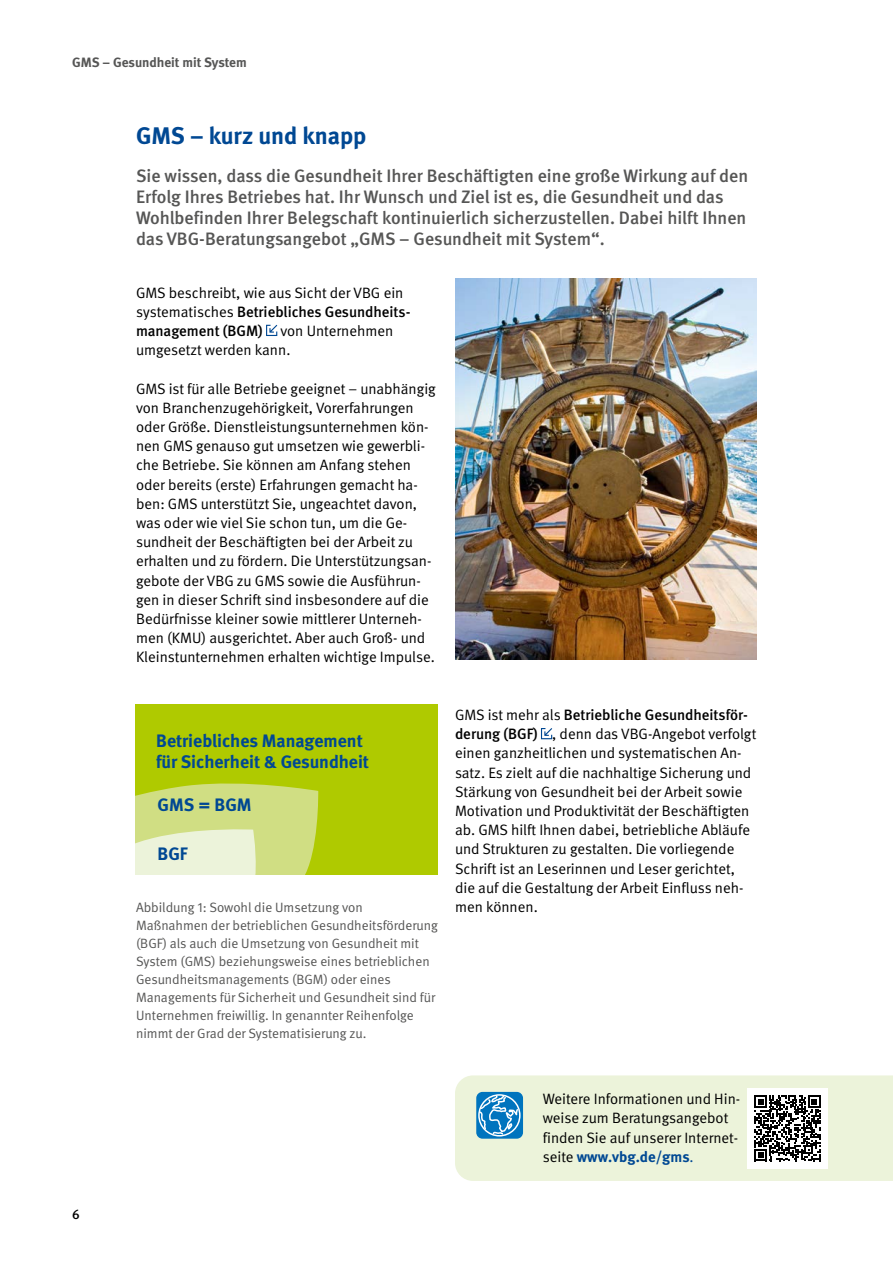
<style>
.page{position:relative;width:893px;height:1263px;background:#fff}
.page>*{position:absolute;margin:0;border:0;box-sizing:border-box;transform-origin:0 0}
._01_Überschriften_D_-_Überschrift_blau_20{font:700 24px "DGUV Meta";color:#004893}
._02_Fließtext_Anleser{font:500 18px/21px "DGUV Meta";color:#565655}
.t1{font:700 18px/21px "DGUV Meta";color:#004893}
._02_Fließtext_Fließtext{font:15px/19.2px "DGUV Meta";color:#000}
.t2{font:13.5px/18px "DGUV Meta";color:#565655}
.t3{font:700 13.5px "DGUV Meta";color:#565655}
.t4{font:500 13.5px "DGUV Meta";color:#000}
.s1{font-weight:500}
.s2{font-weight:700;color:#004893}
.s3{color:#004893}
</style>
<div class="page">
<div style="left:455px;top:1075px;width:438px;height:106px;background:#ecf3da"></div>
<img style="left:455px;top:279px;width:302px;height:381px">
<img style="left:266px;top:324px;width:12px;height:12px">
<img style="left:540px;top:728px;width:13px;height:12px">
<div style="left:476px;top:1092px;width:47px;height:47px;background:#0074be;border-radius:6px"></div>
<div style="left:478px;top:1094px;width:43px;height:42px;border:2px solid #fff;border-radius:50%"></div>
<svg style="left:479px;top:1094px;width:40px;height:42px"></svg>
<div style="left:747px;top:1088px;width:81px;height:80px;background:#fff"></div>
<svg style="left:754px;top:1095px;width:66px;height:66px"></svg>
<div style="left:136px;top:704px;width:302px;height:171px;background:#afca00"></div>
<svg style="left:136px;top:783px;width:183px;height:92px;background:#d6e294"></svg>
<p class="t3" style="left:72px;top:54px;width:176px">GMS – Gesundheit mit System</p>
<h1 class="_01_Überschriften_D_-_Überschrift_blau_20" style="left:136px;top:121px;width:232px">GMS – kurz und knapp</h1>
<p class="_02_Fließtext_Anleser" style="left:136px;top:166px;width:614px">Sie wissen, dass die Gesundheit Ihrer Beschäftigten eine große Wirkung auf den Erfolg Ihres Betriebes hat. Ihr Wunsch und Ziel ist es, die Gesundheit und das Wohlbefinden Ihrer Belegschaft kontinuierlich sicherzustellen. Dabei hilft Ihnen das VBG-Beratungsangebot „GMS – Gesundheit mit System“.</p>
<p class="_02_Fließtext_Fließtext" style="left:136px;top:283px;width:276px">GMS beschreibt, wie aus Sicht der VBG ein systematisches <span class="s1">Betriebliches Gesundheits&shy;management (BGM)</span> von Unternehmen umgesetzt werden kann.</p>
<p class="_02_Fließtext_Fließtext" style="left:136px;top:379px;width:301px">GMS ist für alle Betriebe geeignet – unabhängig von Branchenzugehörigkeit, Vorerfahrungen oder Größe. Dienstleistungsunternehmen kön&shy;nen GMS genauso gut umsetzen wie gewerbli&shy;che Betriebe. Sie können am Anfang stehen oder bereits (erste) Erfahrungen gemacht ha&shy;ben: GMS unterstützt Sie, ungeachtet davon, was oder wie viel Sie schon tun, um die Ge&shy;sundheit der Beschäftigten bei der Arbeit zu erhalten und zu fördern. Die Unterstützungsan&shy;gebote der VBG zu GMS sowie die Ausführun&shy;gen in dieser Schrift sind insbesondere auf die Bedürfnisse kleiner sowie mittlerer Unterneh&shy;men (KMU) ausgerichtet. Aber auch Groß- und Kleinstunternehmen erhalten wichtige Impulse.</p>
<p class="t4" style="left:72px;top:1207px;width:9px">6</p>
<p class="t1" style="left:156px;top:731px;width:214px">Betriebliches Management für Sicherheit &amp; Gesundheit</p>
<p class="t1" style="left:158px;top:795px;width:95px">GMS = BGM</p>
<p class="t1" style="left:158px;top:844px;width:32px">BGF</p>
<p class="t2" style="left:136px;top:899px;width:303px">Abbildung 1: Sowohl die Umsetzung von Maßnahmen der betrieblichen Gesundheitsförderung (BGF) als auch die Umsetzung von Gesundheit mit System (GMS) beziehungsweise eines betrieblichen Gesundheitsmanagements (BGM) oder eines Managements für Sicherheit und Gesundheit sind für Unternehmen freiwillig. In genannter Reihenfolge nimmt der Grad der Systematisierung zu.</p>
<p class="_02_Fließtext_Fließtext" style="left:455px;top:706px;width:303px">GMS ist mehr als <span class="s1">Betriebliche Gesundheitsför&shy;derung (BGF)</span> , denn das VBG-Angebot verfolgt einen ganzheitlichen und systematischen An&shy;satz. Es zielt auf die nachhaltige Sicherung und Stärkung von Gesundheit bei der Arbeit sowie Motivation und Produktivität der Beschäftigten ab. GMS hilft Ihnen dabei, betriebliche Abläufe und Strukturen zu gestalten. Die vorliegende Schrift ist an Leserinnen und Leser gerichtet, die auf die Gestaltung der Arbeit Einfluss neh&shy;men können.</p>
<p class="_02_Fließtext_Fließtext" style="left:543px;top:1090px;width:199px">Weitere Informationen und Hin&shy;weise zum Beratungsangebot finden Sie auf unserer Internet&shy;seite <span class="s2">www.vbg.de/gms</span><span class="s3">.</span></p>
</div>
